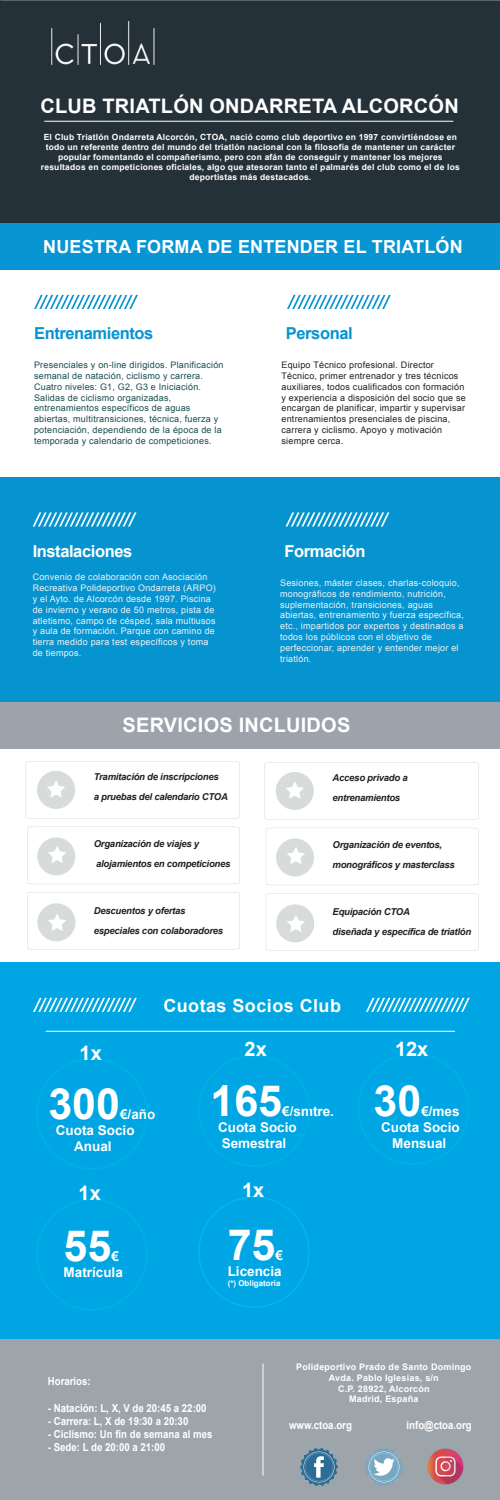
<style>
.page{position:relative;width:500px;height:1500px;background:#fff}
.page>*{position:absolute;margin:0;border:0;box-sizing:border-box;transform-origin:0 0}
.t1{font:700 43px "Arial";color:#fff}
.t2{font:700 20px "Arial";letter-spacing:.01em;color:#fff}
.t3{font:700 18px "Arial";letter-spacing:.01em;color:#fff}
.t4{font:700 16.5px "Arial";letter-spacing:-.025em;color:#0694d1}
.t5{font:700 16.5px "Arial";letter-spacing:-.025em;color:#fff}
.t6{font:700 13.5px/16.2px "Arial";color:#fff;text-align:right}
.t7{font:700 11px "Arial";color:#fff;scale:.88 1}
.t8{font:italic 700 9.5px/20px "Arial";letter-spacing:-.025em;color:#231f20}
.t9{font:9px/10.8px "Arial";letter-spacing:.025em;color:#f2f3f4}
.t10{font:9px/10.8px "Arial";letter-spacing:.025em;color:#184c4f}
.t11{font:9px/10.8px "Arial";letter-spacing:.025em;color:#231f20}
.t12{font:700 9px/10.8px "Arial";letter-spacing:.025em;color:#fff;text-align:center}
.t13{font:700 8.5px/10.2px "Arial";letter-spacing:.025em;color:#fff;text-align:center}
.t14{font:700 8px "Arial";color:#fff}
</style>
<div class="page">
<div style="left:0;top:0;width:500px;height:224px;background:#253138"></div>
<div style="left:0;top:963px;width:500px;height:376px;background:#00a6e3"></div>
<div style="left:36px;top:1199px;width:112px;height:111px;border:2px solid #00b1e2;border-radius:50%"></div>
<div style="left:198px;top:1196px;width:112px;height:112px;border:2px solid #00b8f0;border-radius:50%"></div>
<svg style="left:33px;top:998px;width:104px;height:14px"></svg>
<svg style="left:34px;top:295px;width:104px;height:14px"></svg>
<div style="left:0;top:477px;width:500px;height:225px;background:#0694d1"></div>
<svg style="left:287px;top:295px;width:104px;height:14px"></svg>
<div style="left:0;top:1339px;width:500px;height:161px;background:#9da4aa"></div>
<hr style="left:263px;top:1364px;width:1px;height:112px;background:#fff">
<img style="left:51px;top:21px;width:104px;height:44px">
<svg style="left:366px;top:998px;width:104px;height:14px"></svg>
<div style="left:0;top:224px;width:500px;height:46px;background:#0795d4"></div>
<svg style="left:33px;top:512px;width:104px;height:15px"></svg>
<svg style="left:286px;top:512px;width:103px;height:15px"></svg>
<div style="left:0;top:702px;width:500px;height:47px;background:#9da3aa"></div>
<svg style="left:26px;top:761px;width:214px;height:58px"></svg>
<svg style="left:27px;top:827px;width:213px;height:57px"></svg>
<svg style="left:27px;top:892px;width:213px;height:58px"></svg>
<svg style="left:264px;top:762px;width:215px;height:58px"></svg>
<svg style="left:266px;top:828px;width:213px;height:57px"></svg>
<svg style="left:266px;top:893px;width:213px;height:58px"></svg>
<div style="left:36px;top:1058px;width:112px;height:111px;border:2px solid #00b1e2;border-radius:50%"></div>
<div style="left:198px;top:1055px;width:112px;height:112px;border:2px solid #00b1e2;border-radius:50%"></div>
<div style="left:358px;top:1053px;width:111px;height:112px;border:2px solid #00b1e2;border-radius:50%"></div>
<img style="left:300px;top:1448px;width:38px;height:38px">
<img style="left:427px;top:1448px;width:37px;height:37px">
<img style="left:365px;top:1448px;width:38px;height:38px">
<h2 class="t2" style="left:40px;top:92px;width:420px">CLUB TRIATLÓN ONDARRETA ALCORCÓN</h2>
<p class="t13" style="left:41px;top:132px;width:420px">El Club Triatlón Ondarreta Alcorcón, CTOA, nació como club deportivo en 1997 convirtiéndose en todo un referente dentro del mundo del triatlón nacional con la filosofía de mantener un carácter popular fomentando el compañerismo, pero con afán de conseguir y mantener los mejores resultados en competiciones oficiales, algo que atesoran tanto el palmarés del club como el de los deportistas más destacados.</p>
<h3 class="t3" style="left:43px;top:235px;width:421px">NUESTRA FORMA DE ENTENDER EL TRIATLÓN</h3>
<h3 class="t4" style="left:34px;top:323px;width:121px">Entrenamientos</h3>
<p class="t10" style="left:34px;top:360px;width:191px">Presenciales y on-line dirigidos. Planificación semanal de natación, ciclismo y carrera.<br>Cuatro niveles: G1, G2, G3 e Iniciación.<br>Salidas de ciclismo organizadas, entrenamientos específicos de aguas abiertas, multitransiciones, técnica, fuerza y potenciación, dependiendo de la época de la temporada y calendario de competiciones.</p>
<h3 class="t5" style="left:33px;top:540px;width:101px">Instalaciones</h3>
<p class="t9" style="left:33px;top:572px;width:185px">Convenio de colaboración con Asociación Recreativa Polideportivo Ondarreta (ARPO) y el Ayto. de Alcorcón desde 1997. Piscina de invierno y verano de 50 metros, pista de atletismo, campo de césped, sala multiusos y aula de formación. Parque con camino de tierra medido para test específicos y toma de tiempos.</p>
<h3 class="t4" style="left:286px;top:323px;width:68px">Personal</h3>
<p class="t11" style="left:282px;top:360px;width:186px">Equipo Técnico profesional. Director Técnico, primer entrenador y tres técnicos auxiliares, todos cualificados con formación y experiencia a disposición del socio que se encargan de planificar, impartir y supervisar entrenamientos presenciales de piscina, carrera y ciclismo. Apoyo y motivación siempre cerca.</p>
<h3 class="t5" style="left:285px;top:540px;width:83px">Formación</h3>
<p class="t9" style="left:280px;top:578px;width:185px">Sesiones, máster clases, charlas-coloquio, monográficos de rendimiento, nutrición, suplementación, transiciones, aguas abiertas, entrenamiento y fuerza específica, etc., impartidos por expertos y destinados a todos los públicos con el objetivo de perfeccionar, aprender y entender mejor el triatlón.</p>
<h2 class="t2" style="left:123px;top:712px;width:229px">SERVICIOS INCLUIDOS</h2>
<p class="t8" style="left:94px;top:767px;width:136px">Tramitación de inscripciones<br>a pruebas del calendario CTOA</p>
<p class="t8" style="left:94px;top:834px;width:138px">Organización de viajes y alojamientos en competiciones</p>
<p class="t8" style="left:94px;top:900px;width:131px">Descuentos y ofertas especiales con colaboradores</p>
<p class="t8" style="left:333px;top:768px;width:77px">Acceso privado a entrenamientos</p>
<p class="t8" style="left:333px;top:835px;width:124px">Organización de eventos, monográficos y masterclass</p>
<p class="t8" style="left:333px;top:902px;width:140px">Equipación CTOA<br>diseñada y específica de triatlón</p>
<h3 class="t3" style="left:163px;top:994px;width:179px">Cuotas Socios Club</h3>
<h2 class="t2" style="left:80px;top:1039px;width:24px">1x</h2>
<h2 class="t2" style="left:245px;top:1036px;width:24px">2x</h2>
<h2 class="t2" style="left:395px;top:1036px;width:35px">12x</h2>
<h1 class="t1" style="left:48px;top:1075px;width:73px">300</h1>
<h3 class="t6" style="left:120px;top:1106px;width:37px">€/año</h3>
<h3 class="t6" style="left:56px;top:1122px;width:80px">Cuota Socio</h3>
<h3 class="t6" style="left:74px;top:1139px;width:39px">Anual</h3>
<h1 class="t1" style="left:211px;top:1072px;width:73px">165</h1>
<h3 class="t6" style="left:218px;top:1103px;width:118px;text-align:left;text-indent:64px">€/smtre.<br>Cuota Socio<br>Semestral</h3>
<h2 class="t2" style="left:79px;top:1179px;width:24px">1x</h2>
<h2 class="t2" style="left:242px;top:1177px;width:24px">1x</h2>
<h1 class="t1" style="left:64px;top:1217px;width:49px">55</h1>
<h3 class="t6" style="left:64px;top:1248px;width:61px">€<br>Matrícula</h3>
<h1 class="t1" style="left:228px;top:1216px;width:49px">75</h1>
<h3 class="t6" style="left:228px;top:1247px;width:57px">€<br>Licencia</h3>
<p class="t14" style="left:228px;top:1277px;width:54px">(*) Obligatoria</p>
<h1 class="t1" style="left:374px;top:1072px;width:49px">30</h1>
<h3 class="t6" style="left:421px;top:1103px;width:40px">€/mes</h3>
<h3 class="t6" style="left:381px;top:1120px;width:80px">Cuota Socio</h3>
<h3 class="t6" style="left:392px;top:1136px;width:56px">Mensual</h3>
<p class="t7" style="left:48px;top:1374px;width:50px">Horarios:</p>
<p class="t7" style="left:48px;top:1400px;width:182px">- Natación: L, X, V de 20:45 a 22:00</p>
<p class="t7" style="left:48px;top:1414px;width:161px">- Carrera: L, X de 19:30 a 20:30</p>
<p class="t7" style="left:48px;top:1427px;width:189px">- Ciclismo: Un fin de semana al mes</p>
<p class="t7" style="left:48px;top:1440px;width:135px">- Sede: L de 20:00 a 21:00</p>
<p class="t12" style="left:296px;top:1362px;width:177px">Polideportivo Prado de Santo Domingo<br>Avda. Pablo Iglesias, s/n<br>C.P. 28922, Alcorcón<br>Madrid, España</p>
<p class="t7" style="left:289px;top:1418px;width:73px">www.ctoa.org</p>
<p class="t7" style="left:407px;top:1418px;width:76px">info@ctoa.org</p>
</div>
